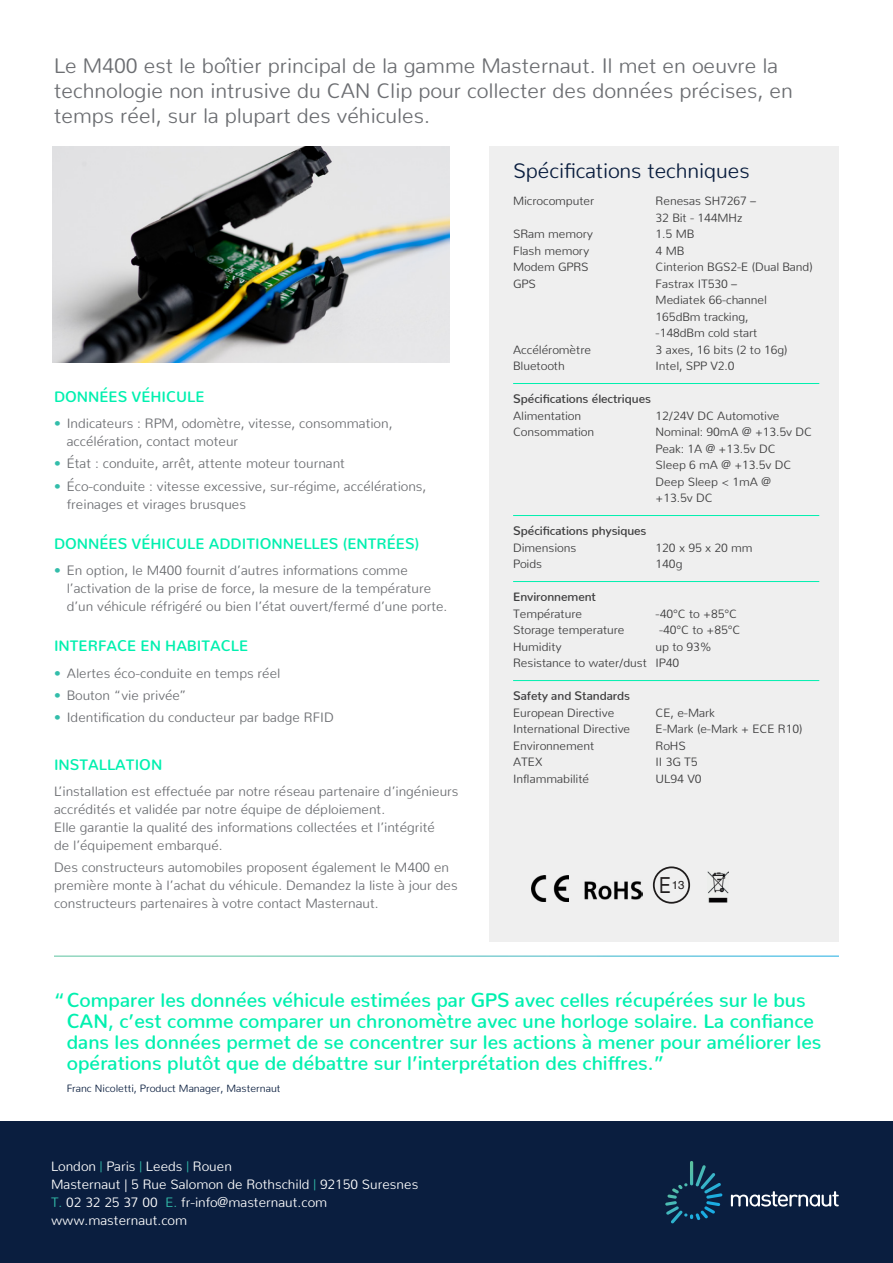
<style>
.page{position:relative;width:893px;height:1263px;background:#fff}
.page>*{position:absolute;margin:0;border:0;box-sizing:border-box;transform-origin:0 0}
.Content_Bullets_-_2{font:300 21px/25.2px "Nunito";color:#6c6e72}
.t1{font:300 21px "Nunito";letter-spacing:-.005em;color:#0a1e3f}
.t2{font:600 19.5px/21px "Nunito";color:#00f0af}
.Content_Bullets_-_2-2{font:600 15px "Nunito";color:#00f0af}
.Content_Bullets_-_2-3{font:300 13.5px/18px "Nunito";color:#6c6e72}
.t3{font:300 13.5px "Nunito";color:#fff}
.t4{font:300 12px/16.5px "Nunito";letter-spacing:-.005em;color:#3e3e3f}
.t5{font:600 12px "Nunito";letter-spacing:-.005em;color:#3e3e3f}
.t6{font:11.55px "Helvetica";color:#231f20}
.t7{font:300 10.5px "Nunito";color:#0a1e3f}
.s1{color:#33bdaa}
.s2{font-size:22.05px}
.s3{font-weight:400;font-size:12px;color:#33bdaa}
</style>
<div class="page">
<img style="left:52px;top:146px;width:397px;height:216px">
<div style="left:489px;top:146px;width:350px;height:795px;background:#efefef"></div>
<hr style="left:513px;top:383px;width:306px;height:1px;background:#00f0af">
<hr style="left:513px;top:515px;width:306px;height:1px;background:#00f0af">
<hr style="left:513px;top:581px;width:306px;height:1px;background:#00f0af">
<hr style="left:513px;top:680px;width:306px;height:1px;background:#00f0af">
<div style="left:0;top:1121px;width:893px;height:142px;background:#0a1e3f"></div>
<svg style="left:731px;top:1191px;width:108px;height:15px"></svg>
<svg style="left:665px;top:1161px;width:57px;height:54px"></svg>
<img style="left:584px;top:881px;width:59px;height:19px">
<img style="left:707px;top:871px;width:22px;height:31px">
<img style="left:532px;top:875px;width:37px;height:26px">
<div style="left:653px;top:866px;width:37px;height:38px;border:2px solid #231f20;border-radius:50%"></div>
<p class="Content_Bullets_-_2" style="left:54px;top:50px;width:740px">Le M400 est le boîtier principal de la gamme Masternaut. Il met en oeuvre la technologie non intrusive du CAN Clip pour collecter des données précises, en temps réel, sur la plupart des véhicules.</p>
<p class="t1" style="left:513px;top:153px;width:238px">Spécifications techniques</p>
<p class="t4" style="left:513px;top:192px;width:83px">Microcomputer</p>
<p class="t4" style="left:656px;top:192px;width:102px">Renesas SH7267 –<br>32 Bit - 144MHz</p>
<p class="t4" style="left:513px;top:225px;width:81px">SRam memory</p>
<p class="t4" style="left:656px;top:225px;width:40px">1.5 MB</p>
<p class="t4" style="left:513px;top:241px;width:77px">Flash memory</p>
<p class="t4" style="left:656px;top:241px;width:30px">4 MB</p>
<p class="t4" style="left:513px;top:258px;width:77px">Modem GPRS</p>
<p class="t4" style="left:656px;top:258px;width:159px">Cinterion BGS2-E (Dual Band)</p>
<p class="t4" style="left:513px;top:274px;width:24px">GPS</p>
<p class="t4" style="left:656px;top:274px;width:113px">Fastrax IT530 –<br>Mediatek 66-channel<br>165dBm tracking, -148dBm cold start</p>
<p class="t4" style="left:513px;top:340px;width:79px">Accéléromètre</p>
<p class="t4" style="left:656px;top:340px;width:133px">3 axes, 16 bits (2 to 16g)</p>
<p class="t4" style="left:513px;top:357px;width:53px">Bluetooth</p>
<p class="t4" style="left:656px;top:357px;width:81px">Intel, SPP V2.0</p>
<p class="t5" style="left:513px;top:388px;width:139px">Spécifications électriques</p>
<p class="t4" style="left:513px;top:406px;width:70px">Alimentation</p>
<p class="t4" style="left:656px;top:406px;width:126px">12/24V DC Automotive</p>
<p class="t4" style="left:513px;top:423px;width:83px">Consommation</p>
<p class="t4" style="left:656px;top:423px;width:158px">Nominal: 90mA @ +13.5v DC</p>
<p class="t4" style="left:656px;top:439px;width:122px">Peak: 1A @ +13.5v DC</p>
<p class="t4" style="left:656px;top:456px;width:137px">Sleep 6 mA @ +13.5v DC</p>
<p class="t4" style="left:656px;top:472px;width:117px">Deep Sleep &lt; 1mA @ +13.5v DC</p>
<p class="t5" style="left:513px;top:520px;width:135px">Spécifications physiques</p>
<p class="t4" style="left:513px;top:538px;width:65px">Dimensions</p>
<p class="t4" style="left:656px;top:538px;width:99px">120 x 95 x 20 mm</p>
<p class="t4" style="left:513px;top:555px;width:31px">Poids</p>
<p class="t4" style="left:656px;top:555px;width:28px">140g</p>
<p class="t5" style="left:513px;top:586px;width:84px">Environnement</p>
<p class="t4" style="left:513px;top:604px;width:71px">Température</p>
<p class="t4" style="left:656px;top:604px;width:83px">-40°C to +85°C</p>
<p class="t4" style="left:513px;top:621px;width:113px">Storage temperature</p>
<p class="t4" style="left:659px;top:621px;width:83px">-40°C to +85°C</p>
<p class="t4" style="left:513px;top:637px;width:50px">Humidity</p>
<p class="t4" style="left:656px;top:637px;width:58px">up to 93%</p>
<p class="t4" style="left:513px;top:654px;width:168px">Resistance to water/dust IP40</p>
<p class="t5" style="left:513px;top:685px;width:118px">Safety and Standards</p>
<p class="t4" style="left:513px;top:703px;width:103px">European Directive</p>
<p class="t4" style="left:656px;top:703px;width:61px">CE, e-Mark</p>
<p class="t4" style="left:513px;top:720px;width:119px">International Directive</p>
<p class="t4" style="left:656px;top:720px;width:148px">E-Mark (e-Mark + ECE R10)</p>
<p class="t4" style="left:513px;top:736px;width:83px">Environnement</p>
<p class="t4" style="left:656px;top:736px;width:32px">RoHS</p>
<p class="t4" style="left:513px;top:753px;width:31px">ATEX</p>
<p class="t4" style="left:656px;top:753px;width:43px">II 3G T5</p>
<p class="t4" style="left:513px;top:769px;width:78px">Inflammabilité</p>
<p class="t4" style="left:656px;top:769px;width:47px">UL94 V0</p>
<p class="Content_Bullets_-_2-2" style="left:54px;top:383px;width:152px">DONNÉES VÉHICULE</p>
<p class="Content_Bullets_-_2-3" style="left:67px;top:413px;width:327px;text-indent:-13px"><span class="s1">•</span> Indicateurs : RPM, odomètre, vitesse, consommation, accélération, contact moteur</p>
<p class="Content_Bullets_-_2-3" style="left:54px;top:453px;width:292px"><span class="s1">•</span> État : conduite, arrêt, attente moteur tournant</p>
<p class="Content_Bullets_-_2-3" style="left:67px;top:475px;width:361px;text-indent:-13px"><span class="s1">•</span> Éco-conduite : vitesse excessive, sur-régime, accélérations, freinages et virages brusques</p>
<p class="Content_Bullets_-_2-2" style="left:54px;top:530px;width:367px">DONNÉES VÉHICULE ADDITIONNELLES (ENTRÉES)</p>
<p class="Content_Bullets_-_2-3" style="left:67px;top:560px;width:382px;text-indent:-13px"><span class="s1">•</span> En option, le M400 fournit d’autres informations comme l’activation de la prise de force, la mesure de la température d’un véhicule réfrigéré ou bien l’état ouvert/fermé d’une porte.</p>
<p class="Content_Bullets_-_2-2" style="left:54px;top:633px;width:196px">INTERFACE EN HABITACLE</p>
<p class="Content_Bullets_-_2-3" style="left:54px;top:662px;width:228px"><span class="s1">•</span> Alertes éco-conduite en temps réel</p>
<p class="Content_Bullets_-_2-3" style="left:54px;top:685px;width:134px"><span class="s1">•</span> Bouton “vie privée”</p>
<p class="Content_Bullets_-_2-3" style="left:54px;top:707px;width:281px"><span class="s1">•</span> Identification du conducteur par badge RFID</p>
<p class="Content_Bullets_-_2-2" style="left:54px;top:751px;width:110px">INSTALLATION</p>
<p class="Content_Bullets_-_2-3" style="left:54px;top:781px;width:406px">L’installation est effectuée par notre réseau partenaire d’ingénieurs accrédités et validée par notre équipe de déploiement.<br>Elle garantie la qualité des informations collectées et l’intégrité<br>de l’équipement embarqué.</p>
<p class="Content_Bullets_-_2-3" style="left:54px;top:857px;width:405px">Des constructeurs automobiles proposent également le M400 en première monte à l’achat du véhicule. Demandez la liste à jour des constructeurs partenaires à votre contact Masternaut.</p>
<p class="t6" style="left:659px;top:876px;width:27px"><span class="s2">E</span>13</p>
<p class="t2" style="left:67px;top:987px;width:756px;text-indent:-13px">“Comparer les données véhicule estimées par GPS avec celles récupérées sur le bus CAN, c’est comme comparer un chronomètre avec une horloge solaire. La confiance dans les données permet de se concentrer sur les actions à mener pour améliorer les opérations plutôt que de débattre sur l’interprétation des chiffres.”</p>
<p class="t7" style="left:67px;top:1079px;width:215px">Franc Nicoletti, Product Manager, Masternaut</p>
<p class="t3" style="left:51px;top:1154px;width:182px">London <span class="s3">|</span> Paris <span class="s3">|</span> Leeds <span class="s3">|</span> Rouen</p>
<p class="t3" style="left:51px;top:1172px;width:369px">Masternaut | 5 Rue Salomon de Rothschild <span class="s3">|</span> 92150 Suresnes</p>
<p class="t3" style="left:51px;top:1190px;width:278px"><span class="s1">T.</span> 02 32 25 37 00 <span class="s1">E.</span> fr-info@masternaut.com</p>
<p class="t3" style="left:51px;top:1208px;width:138px">www.masternaut.com</p>
</div>
